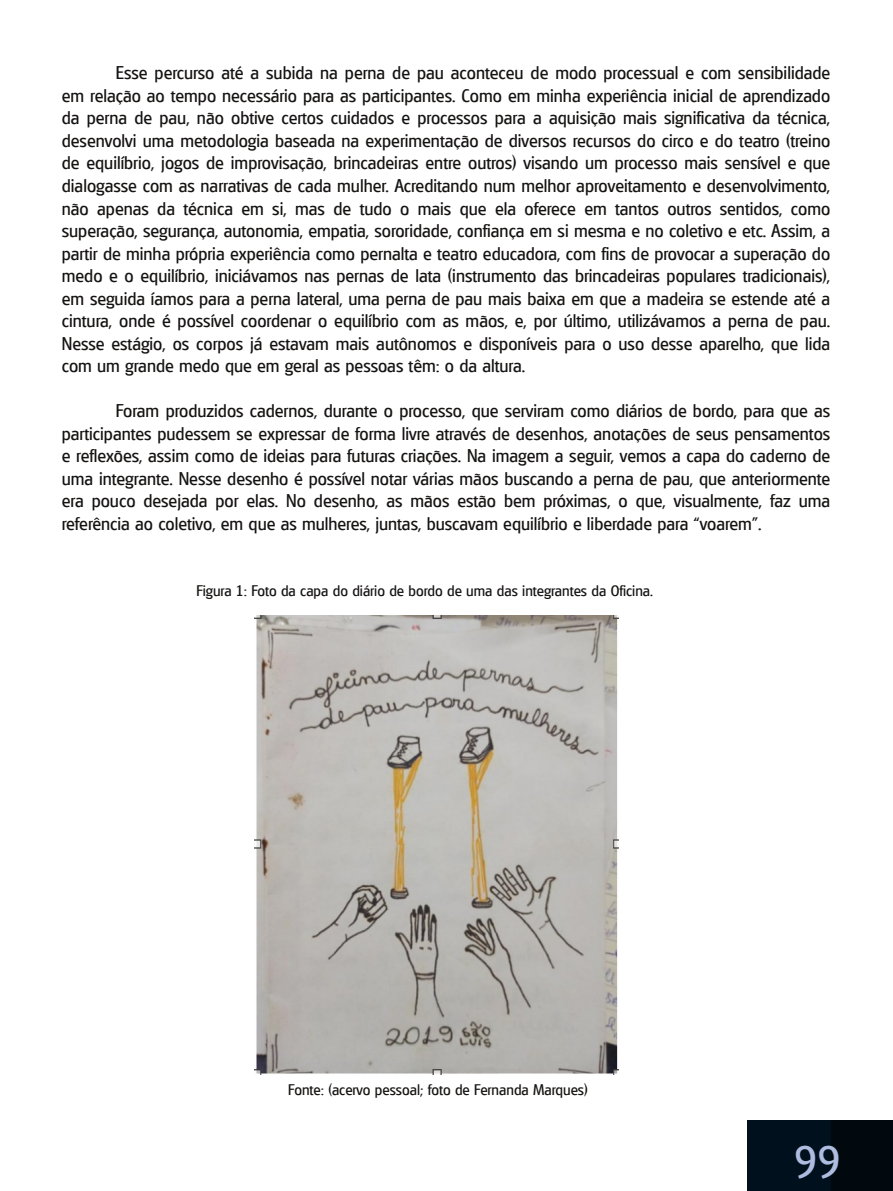
<style>
.page{position:relative;width:893px;height:1191px;background:#fff}
.page>*{position:absolute;margin:0;border:0;box-sizing:border-box;transform-origin:0 0}
.t1{font:45px "Glasgow";color:#aebddf}
.t2{font:18px/22.5px "Glasgow";color:#161413;text-align:justify}
.t3{font:15px "Glasgow";color:#161413}
</style>
<div class="page">
<img style="left:747px;top:1120px;width:146px;height:71px">
<img style="left:254px;top:615px;width:365px;height:459px">
<p class="t2" style="left:62px;top:62px;width:770px;text-indent:54px">Esse percurso até a subida na perna de pau aconteceu de modo processual e com sensibilidade em relação ao tempo necessário para as participantes. Como em minha experiência inicial de aprendizado da perna de pau, não obtive certos cuidados e processos para a aquisição mais significativa da técnica, desenvolvi uma metodologia baseada na experimentação de diversos recursos do circo e do teatro (treino de equilíbrio, jogos de improvisação, brincadeiras entre outros) visando um processo mais sensível e que dialogasse com as narrativas de cada mulher. Acreditando num melhor aproveitamento e desenvolvimento, não apenas da técnica em si, mas de tudo o mais que ela oferece em tantos outros sentidos, como superação, segurança, autonomia, empatia, sororidade, confiança em si mesma e no coletivo e etc. Assim, a partir de minha própria experiência como pernalta e teatro educadora, com fins de provocar a superação do medo e o equilíbrio, iniciávamos nas pernas de lata (instrumento das brincadeiras populares tradicionais), em seguida íamos para a perna lateral, uma perna de pau mais baixa em que a madeira se estende até a cintura, onde é possível coordenar o equilíbrio com as mãos, e, por último, utilizávamos a perna de pau.<br>Nesse estágio, os corpos já estavam mais autônomos e disponíveis para o uso desse aparelho, que lida com um grande medo que em geral as pessoas têm: o da altura.</p>
<p class="t2" style="left:62px;top:399px;width:770px;text-indent:54px">Foram produzidos cadernos, durante o processo, que serviram como diários de bordo, para que as participantes pudessem se expressar de forma livre através de desenhos, anotações de seus pensamentos e reflexões, assim como de ideias para futuras criações. Na imagem a seguir, vemos a capa do caderno de uma integrante. Nesse desenho é possível notar várias mãos buscando a perna de pau, que anteriormente era pouco desejada por elas. No desenho, as mãos estão bem próximas, o que, visualmente, faz uma referência ao coletivo, em que as mulheres, juntas, buscavam equilíbrio e liberdade para “voarem”.</p>
<p class="t3" style="left:196px;top:582px;width:458px">Figura 1: Foto da capa do diário de bordo de uma das integrantes da Oficina.</p>
<p class="t3" style="left:288px;top:1081px;width:301px">Fonte: (acervo pessoal; foto de Fernanda Marques)</p>
<h1 class="t1" style="left:794px;top:1135px;width:48px">99</h1>
</div>
